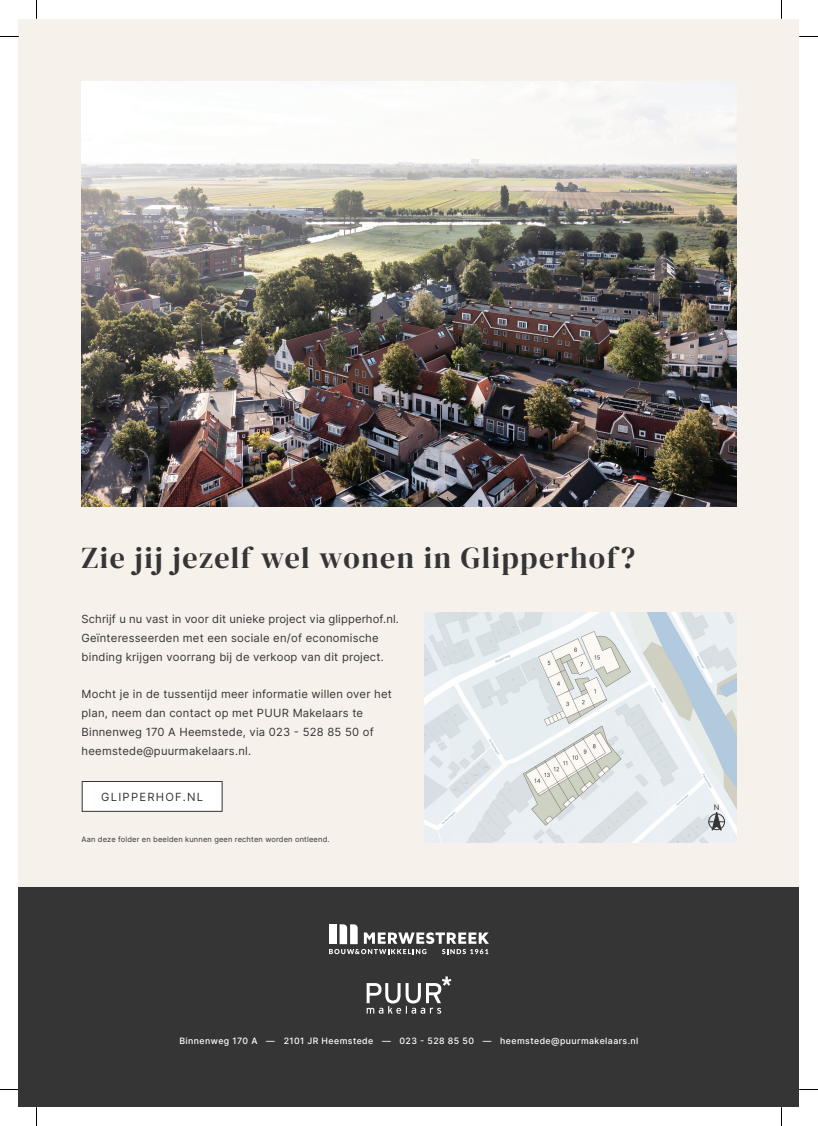
<style>
.page{position:relative;width:818px;height:1126px;background:#fff}
.page>*{position:absolute;margin:0;border:0;box-sizing:border-box;transform-origin:0 0}
.t1{font:30px "DM Serif Display";letter-spacing:.05em;color:#363536}
.t2{font:11.25px/18.8px "Inter";letter-spacing:.02em;color:#363536}
.t3{font:11.25px "Inter";letter-spacing:.11em;color:#363536}
.t4{font:500 8.75px "Inter";letter-spacing:.05em;color:#fff}
.t5{font:7.5px "Inter";letter-spacing:.02em;color:#363536}
</style>
<div class="page">
<div style="left:19px;top:19px;width:779px;height:1001px;background:#f6f1ea"></div>
<img style="left:81px;top:81px;width:655px;height:425px">
<div style="left:19px;top:887px;width:779px;height:220px;background:#363536"></div>
<svg style="left:329px;top:924px;width:159px;height:30px"></svg>
<svg style="left:366px;top:976px;width:85px;height:37px"></svg>
<div style="left:82px;top:781px;width:140px;height:30px;background:#fff"></div>
<div style="left:82px;top:781px;width:140px;height:30px;border:1px solid #363536"></div>
<img style="left:424px;top:612px;width:312px;height:229px">
<svg style="left:708px;top:811px;width:16px;height:21px"></svg>
<svg style="left:0;top:36px;width:19px;height:1px"></svg>
<svg style="left:798px;top:36px;width:19px;height:1px"></svg>
<svg style="left:0;top:1088px;width:19px;height:2px"></svg>
<svg style="left:798px;top:1088px;width:19px;height:2px"></svg>
<svg style="left:36px;top:0;width:1px;height:19px"></svg>
<svg style="left:36px;top:1107px;width:1px;height:18px"></svg>
<h1 class="t1" style="left:81px;top:540px;width:555px">Zie jij jezelf wel wonen in Glipperhof?</h1>
<p class="t2" style="left:81px;top:609px;width:319px">Schrijf u nu vast in voor dit unieke project via glipperhof.nl.<br>Geïnteresseerden met een sociale en/of economische binding krijgen voorrang bij de verkoop van dit project.</p>
<p class="t2" style="left:81px;top:684px;width:311px">Mocht je in de tussentijd meer informatie willen over het plan, neem dan contact op met PUUR Makelaars te Binnenweg 170 A Heemstede, via 023 - 528 85 50 of heemstede@puurmakelaars.nl.</p>
<p class="t3" style="left:101px;top:788px;width:103px">GLIPPERHOF.NL</p>
<p class="t5" style="left:81px;top:833px;width:249px">Aan deze folder en beelden kunnen geen rechten worden ontleend.</p>
<p class="t5" style="left:713px;top:802px;width:7px">N</p>
<p class="t4" style="left:179px;top:1034px;width:460px">Binnenweg 170 A — 2101 JR Heemstede — 023 - 528 85 50 — heemstede@puurmakelaars.nl</p>
</div>
